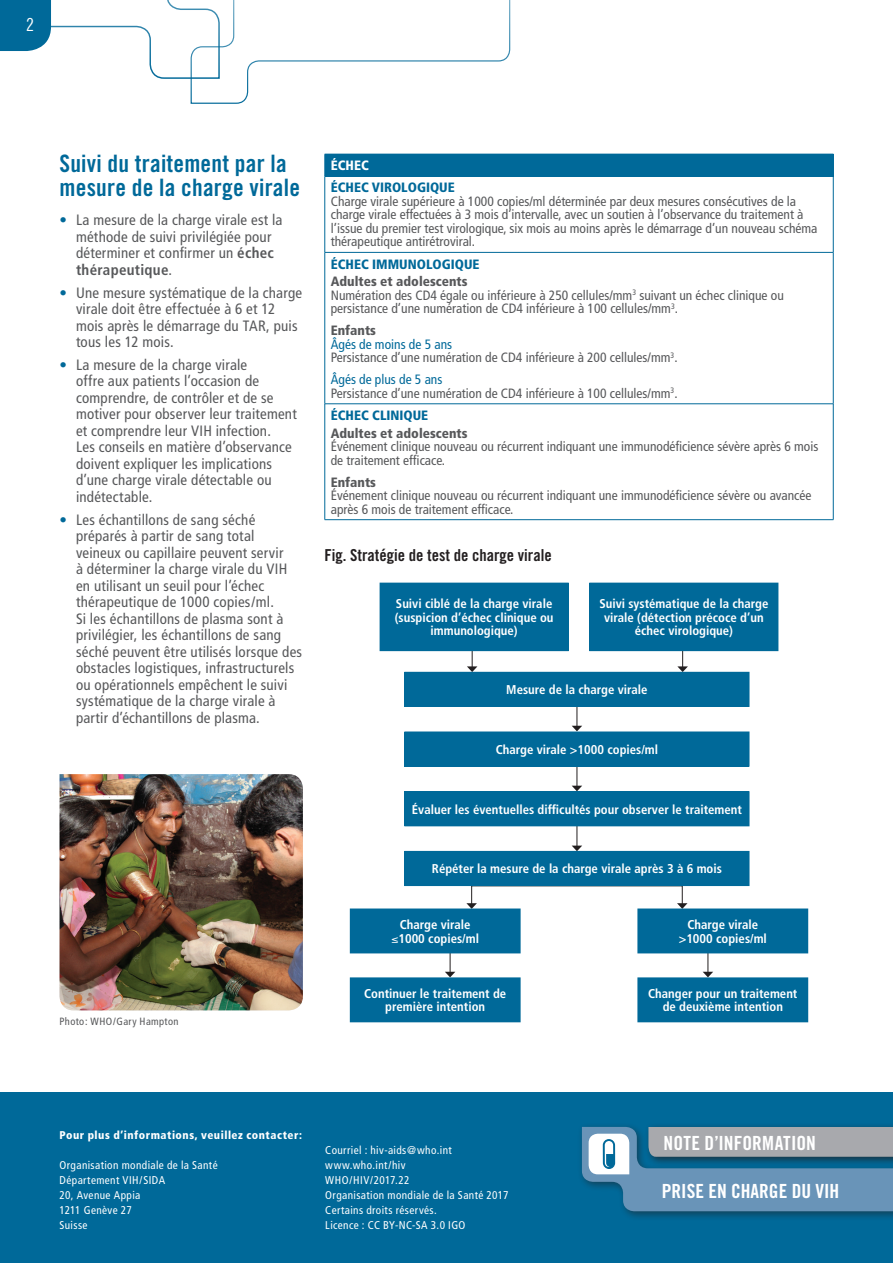
<style>
.page{position:relative;width:893px;height:1263px;background:#fff}
.page>*{position:absolute;margin:0;border:0;box-sizing:border-box;transform-origin:0 0}
.Body_text{font:24px/24px "Trade Gothic Bold Cond Twenty";letter-spacing:.01em;color:#006999}
.t1{font:19.5px "Trade Gothic Bold Cond Twenty";color:#fff}
.t2{font:18px "Trade Gothic Cond Eighteen";color:#fff}
.Box_fig__title{font:16.5px "Trade Gothic Bold Cond Twenty";color:#231f20}
.Body_bullet_level_1{font:condensed 15px/16.5px "Frutiger";letter-spacing:.015em;color:#57585a}
.Table_text_bullet_le{font:condensed 13.5px/13.5px "Frutiger";color:#57585a}
.Table_text{font:condensed 13.5px/13.5px "Frutiger";color:#57585a}
.Table_text_bullet_le-2{font:900 condensed 13.5px "Frutiger";color:#57585a}
.Table_text-2{font:900 condensed 13.5px "Frutiger";color:#006999}
.Table_text_bullet_le-3{font:condensed 13.5px "Frutiger";color:#006999}
.Table_text-3{font:900 condensed 13.5px "Frutiger";color:#fff}
.Table_text-4{font:700 condensed 12.75px/13.5px "Frutiger";color:#fff;text-align:center}
.Body_text-2{font:condensed 11.25px/15px "Frutiger";letter-spacing:.035em;color:#fff}
.Body_text-3{font:900 condensed 11.25px "Frutiger";letter-spacing:.045em;color:#fff}
.Body_bullet_level_1-2{font:condensed 10.5px "Frutiger";letter-spacing:.035em;color:#57585a}
.s1{color:#006999}
.s2{font-weight:700}
</style>
<div class="page">
<svg style="left:0;top:0;width:511px;height:104px"></svg>
<div style="left:0;top:1093px;width:893px;height:170px;background:#006999"></div>
<div style="left:578px;top:1122px;width:315px;height:99px;background:#231f20;opacity:.5"></div>
<svg style="left:582px;top:1125px;width:311px;height:86px;background:#6d94ae"></svg>
<svg style="left:677px;top:903px;width:10px;height:6px"></svg>
<svg style="left:466px;top:903px;width:11px;height:6px"></svg>
<svg style="left:572px;top:826px;width:10px;height:25px"></svg>
<svg style="left:572px;top:766px;width:10px;height:25px"></svg>
<svg style="left:572px;top:707px;width:10px;height:24px"></svg>
<svg style="left:467px;top:651px;width:10px;height:21px"></svg>
<svg style="left:677px;top:651px;width:11px;height:21px"></svg>
<svg style="left:445px;top:953px;width:10px;height:24px"></svg>
<svg style="left:703px;top:953px;width:10px;height:24px"></svg>
<div style="left:405px;top:672px;width:344px;height:34px;background:#006999"></div>
<div style="left:405px;top:672px;width:344px;height:35px;border:1px solid #006999"></div>
<div style="left:405px;top:851px;width:344px;height:34px;background:#006999"></div>
<div style="left:405px;top:851px;width:344px;height:35px;border:1px solid #006999"></div>
<div style="left:405px;top:792px;width:344px;height:34px;background:#006999"></div>
<div style="left:405px;top:791px;width:344px;height:35px;border:1px solid #006999"></div>
<div style="left:405px;top:732px;width:344px;height:34px;background:#006999"></div>
<div style="left:380px;top:583px;width:188px;height:68px;background:#006999"></div>
<div style="left:590px;top:583px;width:188px;height:68px;background:#006999"></div>
<div style="left:350px;top:909px;width:170px;height:44px;background:#006999"></div>
<div style="left:638px;top:909px;width:170px;height:44px;background:#006999"></div>
<div style="left:350px;top:978px;width:170px;height:44px;background:#006999"></div>
<div style="left:638px;top:978px;width:170px;height:44px;background:#006999"></div>
<div style="left:325px;top:154px;width:508px;height:22px;background:#006999"></div>
<svg style="left:324px;top:154px;width:1px;height:22px"></svg>
<svg style="left:833px;top:154px;width:1px;height:22px"></svg>
<hr style="left:324px;top:176px;width:1px;height:76px;background:#006999">
<hr style="left:325px;top:176px;width:508px;height:1px;background:#006999">
<hr style="left:833px;top:176px;width:1px;height:76px;background:#006999">
<hr style="left:324px;top:253px;width:1px;height:151px;background:#006999">
<hr style="left:324px;top:404px;width:1px;height:115px;background:#006999">
<hr style="left:325px;top:252px;width:508px;height:1px;background:#006999">
<hr style="left:833px;top:253px;width:1px;height:151px;background:#006999">
<hr style="left:833px;top:404px;width:1px;height:115px;background:#006999">
<hr style="left:325px;top:403px;width:508px;height:1px;background:#006999">
<hr style="left:325px;top:519px;width:508px;height:1px;background:#006999">
<img style="left:60px;top:774px;width:243px;height:236px">
<p class="t2" style="left:26px;top:14px;width:9px">2</p>
<p class="Body_text" style="left:60px;top:151px;width:242px">Suivi du traitement par la mesure de la charge virale</p>
<p class="Body_bullet_level_1" style="left:76px;top:212px;width:208px;text-indent:-16px"><span class="s1">•</span> La mesure de la charge virale est la méthode de suivi privilégiée pour déterminer et confirmer un <span class="s2">échec thérapeutique</span>.</p>
<p class="Body_bullet_level_1" style="left:76px;top:284px;width:228px;text-indent:-16px"><span class="s1">•</span> Une mesure systématique de la charge virale doit être effectuée à 6 et 12 mois après le démarrage du TAR, puis tous les 12 mois.</p>
<p class="Body_bullet_level_1" style="left:76px;top:357px;width:222px;text-indent:-16px"><span class="s1">•</span> La mesure de la charge virale<br>offre aux patients l’occasion de comprendre, de contrôler et de se motiver pour observer leur traitement et comprendre leur VIH infection.<br>Les conseils en matière d’observance doivent expliquer les implications d’une charge virale détectable ou indétectable.</p>
<p class="Body_bullet_level_1" style="left:76px;top:511px;width:228px;text-indent:-16px"><span class="s1">•</span> Les échantillons de sang séché préparés à partir de sang total veineux ou capillaire peuvent servir<br>à déterminer la charge virale du VIH en utilisant un seuil pour l’échec thérapeutique de 1000 copies/ml.<br>Si les échantillons de plasma sont à privilégier, les échantillons de sang séché peuvent être utilisés lorsque des obstacles logistiques, infrastructurels ou opérationnels empêchent le suivi systématique de la charge virale à partir d’échantillons de plasma.</p>
<p class="Body_bullet_level_1-2" style="left:60px;top:1015px;width:121px">Photo: WHO/Gary Hampton</p>
<p class="Table_text-3" style="left:331px;top:157px;width:40px">ÉCHEC</p>
<p class="Table_text-2" style="left:331px;top:180px;width:126px">ÉCHEC VIROLOGIQUE</p>
<p class="Table_text" style="left:331px;top:195px;width:488px">Charge virale supérieure à 1000 copies/ml déterminée par deux mesures consécutives de la charge virale effectuées à 3 mois d’intervalle, avec un soutien à l’observance du traitement à l’issue du premier test virologique, six mois au moins après le démarrage d’un nouveau schéma thérapeutique antirétroviral.</p>
<p class="Table_text-2" style="left:331px;top:256px;width:150px">ÉCHEC IMMUNOLOGIQUE</p>
<p class="Table_text_bullet_le-2" style="left:331px;top:273px;width:138px">Adultes et adolescents</p>
<p class="Table_text_bullet_le" style="left:331px;top:288px;width:455px">Numération des CD4 égale ou inférieure à 250 cellules/mm<sup>3</sup> suivant un échec clinique ou persistance d’une numération de CD4 inférieure à 100 cellules/mm<sup>3</sup>.</p>
<p class="Table_text_bullet_le-2" style="left:331px;top:322px;width:47px">Enfants</p>
<p class="Table_text_bullet_le-3" style="left:331px;top:336px;width:123px">Âgés de moins de 5 ans</p>
<p class="Table_text_bullet_le" style="left:331px;top:351px;width:348px">Persistance d’une numération de CD4 inférieure à 200 cellules/mm<sup>3</sup>.</p>
<p class="Table_text_bullet_le-3" style="left:331px;top:372px;width:113px">Âgés de plus de 5 ans</p>
<p class="Table_text_bullet_le" style="left:331px;top:386px;width:348px">Persistance d’une numération de CD4 inférieure à 100 cellules/mm<sup>3</sup>.</p>
<p class="Table_text-2" style="left:331px;top:407px;width:99px">ÉCHEC CLINIQUE</p>
<p class="Table_text_bullet_le-2" style="left:331px;top:425px;width:138px">Adultes et adolescents</p>
<p class="Table_text_bullet_le" style="left:331px;top:440px;width:489px">Événement clinique nouveau ou récurrent indiquant une immunodéficience sévère après 6 mois de traitement efficace.</p>
<p class="Table_text_bullet_le-2" style="left:331px;top:474px;width:47px">Enfants</p>
<p class="Table_text_bullet_le" style="left:331px;top:489px;width:482px">Événement clinique nouveau ou récurrent indiquant une immunodéficience sévère ou avancée après 6 mois de traitement efficace.</p>
<p class="Box_fig__title" style="left:325px;top:545px;width:229px">Fig. Stratégie de test de charge virale</p>
<p class="Table_text-4" style="left:395px;top:597px;width:160px">Suivi ciblé de la charge virale (suspicion d’échec clinique ou immunologique)</p>
<p class="Table_text-4" style="left:599px;top:597px;width:171px">Suivi systématique de la charge virale (détection précoce d’un échec virologique)</p>
<p class="Table_text-4" style="left:506px;top:683px;width:143px">Mesure de la charge virale</p>
<p class="Table_text-4" style="left:496px;top:743px;width:164px">Charge virale &gt;1000 copies/ml</p>
<p class="Table_text-4" style="left:412px;top:802px;width:332px">Évaluer les éventuelles difficultés pour observer le traitement</p>
<p class="Table_text-4" style="left:432px;top:862px;width:292px">Répéter la mesure de la charge virale après 3 à 6 mois</p>
<p class="Table_text-4" style="left:391px;top:918px;width:89px">Charge virale ≤1000 copies/ml</p>
<p class="Table_text-4" style="left:679px;top:918px;width:90px">Charge virale &gt;1000 copies/ml</p>
<p class="Table_text-4" style="left:364px;top:987px;width:144px">Continuer le traitement de première intention</p>
<p class="Table_text-4" style="left:648px;top:987px;width:151px">Changer pour un traitement de deuxième intention</p>
<p class="Body_text-3" style="left:60px;top:1128px;width:244px">Pour plus d’informations, veuillez contacter:</p>
<p class="Body_text-2" style="left:60px;top:1157px;width:160px">Organisation mondiale de la Santé<br>Département VIH/SIDA<br>20, Avenue Appia<br>1211 Genève 27<br>Suisse</p>
<p class="Body_text-2" style="left:325px;top:1143px;width:128px">Courriel : hiv-aids@who.int</p>
<p class="Body_text-2" style="left:325px;top:1158px;width:82px">www.who.int/hiv</p>
<p class="Body_text-2" style="left:325px;top:1173px;width:86px">WHO/HIV/2017.22</p>
<p class="Body_text-2" style="left:325px;top:1188px;width:185px">Organisation mondiale de la Santé 2017</p>
<p class="Body_text-2" style="left:325px;top:1203px;width:113px">Certains droits réservés.</p>
<p class="Body_text-2" style="left:325px;top:1218px;width:142px">Licence : CC BY-NC-SA 3.0 IGO</p>
<p class="t1" style="left:664px;top:1131px;width:154px">NOTE D’INFORMATION</p>
<p class="t1" style="left:662px;top:1179px;width:179px">PRISE EN CHARGE DU VIH</p>
</div>
